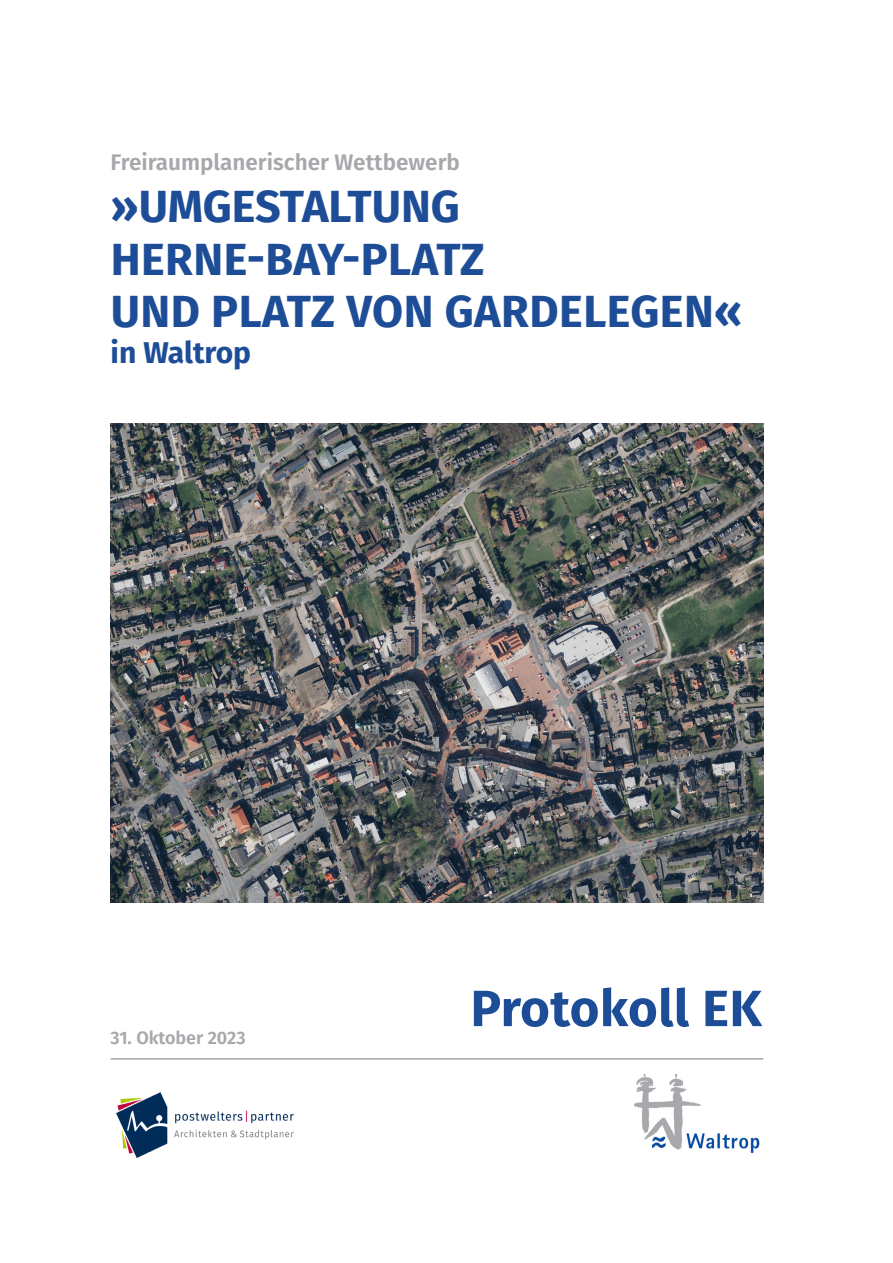
<style>
.page{position:relative;width:893px;height:1263px;background:#fff}
.page>*{position:absolute;margin:0;border:0;box-sizing:border-box;transform-origin:0 0}
.t1{font:700 51px "Fira Sans";letter-spacing:.01em;color:#1e4d98}
.t2{font:700 45px "Fira Sans";letter-spacing:.01em;color:#1e4d98}
.t3{font:700 30px "Fira Sans";color:#1e4d98}
.t4{font:600 22.5px "Fira Sans";color:#a7a8ac}
.t5{font:600 18px "Fira Sans";color:#a7a8ac}
</style>
<div class="page">
<hr style="left:111px;top:1058px;width:652px;height:1px;background:#a7a8ac">
<img style="left:116px;top:1092px;width:178px;height:66px">
<img style="left:634px;top:1074px;width:126px;height:79px">
<img style="left:111px;top:424px;width:652px;height:479px">
<p class="t4" style="left:111px;top:143px;width:351px">Freiraumplanerischer Wettbewerb</p>
<p class="t2" style="left:111px;top:169px;width:351px">»UMGESTALTUNG</p>
<p class="t2" style="left:111px;top:221px;width:375px">HERNE-BAY-PLATZ</p>
<p class="t2" style="left:111px;top:274px;width:633px">UND PLATZ VON GARDELEGEN«</p>
<p class="t3" style="left:111px;top:327px;width:142px">in Waltrop</p>
<p class="t5" style="left:111px;top:1023px;width:137px">31. Oktober 2023</p>
<p class="t1" style="left:471px;top:965px;width:293px">Protokoll EK</p>
</div>
